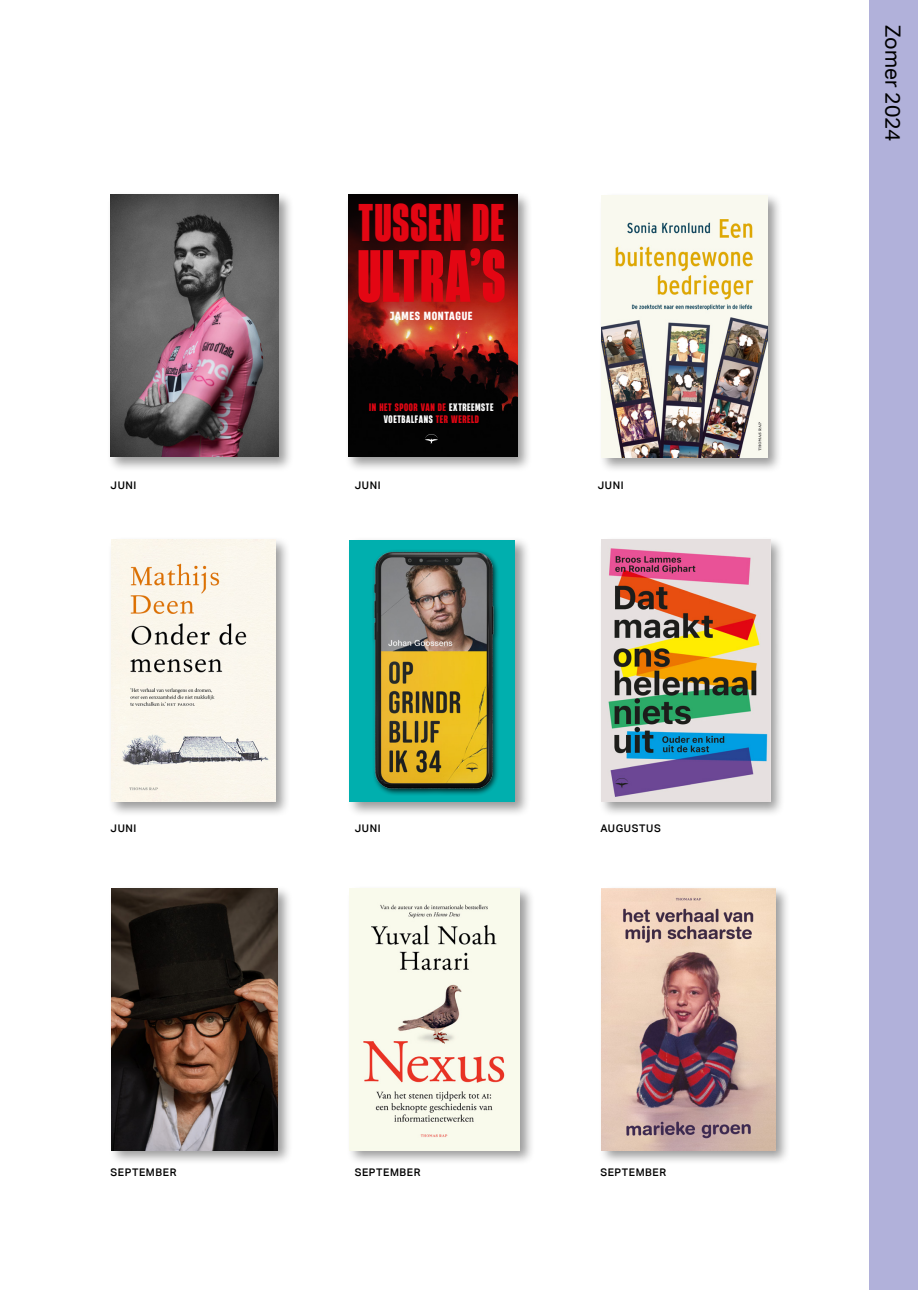
<style>
.page{position:relative;width:918px;height:1290px;background:#fff}
.page>*{position:absolute;margin:0;border:0;box-sizing:border-box;transform-origin:0 0}
.t1{font:800 69.3px "Heading Now 38";letter-spacing:.02em;color:#e30613}
.t2{font:800 49.88px "Heading Now 38";letter-spacing:.03em;color:#e30613}
.t3{font:21px "Aktiv Grotesk";color:#000}
.t4{font:700 11.2px "Heading Now 56";letter-spacing:.055em;color:#fff}
.t5{font:500 10.5px "Aktiv Grotesk";letter-spacing:.055em;color:#000}
.t6{font:800 10.15px/12.2px "Heading Now 47";letter-spacing:.06em;color:#e30613;text-align:center}
.s1{color:#fff}
</style>
<div class="page">
<div style="left:869px;top:0;width:49px;height:1290px;background:#b1b1da"></div>
<div style="left:345px;top:191px;width:187px;height:282px;background:#000;opacity:.4"></div>
<img style="left:348px;top:349px;width:169px;height:108px">
<svg style="left:425px;top:434px;width:13px;height:10px"></svg>
<svg style="left:348px;top:195px;width:169px;height:154px"></svg>
<div style="left:107px;top:191px;width:187px;height:282px;background:#000;opacity:.4"></div>
<img style="left:110px;top:195px;width:168px;height:262px">
<div style="left:108px;top:536px;width:183px;height:281px;background:#000;opacity:.4"></div>
<img style="left:111px;top:539px;width:165px;height:262px">
<div style="left:108px;top:884px;width:185px;height:281px;background:#000;opacity:.4"></div>
<img style="left:111px;top:888px;width:166px;height:262px">
<div style="left:346px;top:536px;width:185px;height:282px;background:#000;opacity:.4"></div>
<div style="left:349px;top:540px;width:166px;height:262px;background:#00afae"></div>
<img style="left:373px;top:550px;width:126px;height:245px">
<svg style="left:515px;top:800px;width:7px;height:7px"></svg>
<div style="left:346px;top:885px;width:189px;height:280px;background:#000;opacity:.4"></div>
<img style="left:349px;top:888px;width:170px;height:262px">
<div style="left:598px;top:193px;width:185px;height:280px;background:#000;opacity:.4"></div>
<img style="left:601px;top:196px;width:166px;height:262px">
<div style="left:598px;top:536px;width:187px;height:281px;background:#000;opacity:.4"></div>
<img style="left:601px;top:540px;width:169px;height:262px">
<div style="left:598px;top:885px;width:193px;height:280px;background:#000;opacity:.4"></div>
<img style="left:601px;top:888px;width:174px;height:262px">
<h2 class="t2" style="left:358px;top:187px;width:147px">TUSSEN DE</h2>
<h1 class="t1" style="left:358px;top:227px;width:149px">ULTRA’S</h1>
<p class="t4" style="left:390px;top:308px;width:84px">JAMES MONTAGUE</p>
<p class="t6" style="left:369px;top:400px;width:126px">IN HET SPOOR VAN DE <span class="s1">EXTREEMSTE<br>VOETBALFANS</span> TER WERELD</p>
<p class="t5" style="left:355px;top:479px;width:27px">JUNI</p>
<p class="t5" style="left:111px;top:479px;width:27px">JUNI</p>
<p class="t5" style="left:598px;top:479px;width:27px">JUNI</p>
<p class="t5" style="left:111px;top:822px;width:27px">JUNI</p>
<p class="t5" style="left:111px;top:1166px;width:67px">SEPTEMBER</p>
<p class="t5" style="left:355px;top:822px;width:27px">JUNI</p>
<p class="t5" style="left:355px;top:1166px;width:67px">SEPTEMBER</p>
<p class="t5" style="left:600px;top:822px;width:62px">AUGUSTUS</p>
<p class="t5" style="left:600px;top:1166px;width:67px">SEPTEMBER</p>
<h3 class="t3" style="left:905px;top:25px;width:118px;rotate:90deg">Zomer 2024</h3>
</div>
